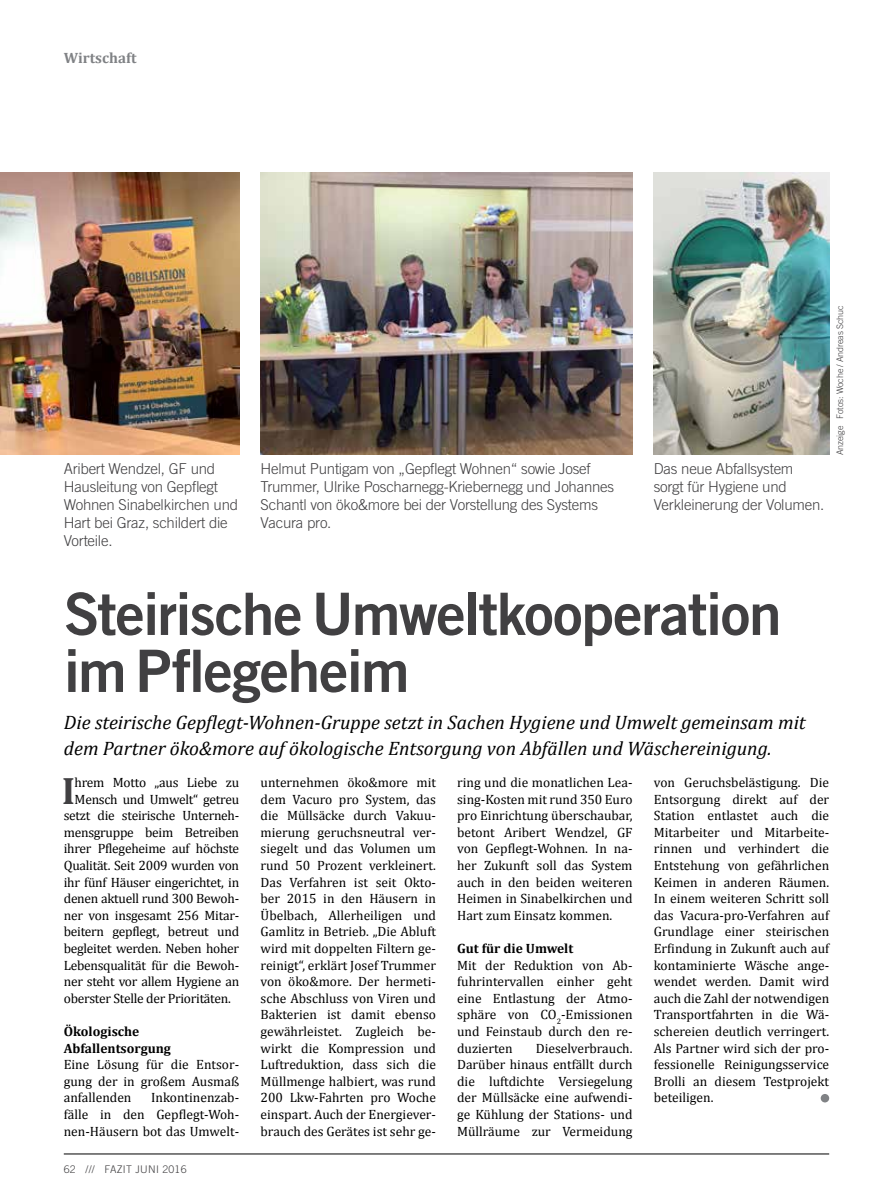
<style>
.page{position:relative;width:893px;height:1191px;background:#fff}
.page>*{position:absolute;margin:0;border:0;box-sizing:border-box;transform-origin:0 0}
.t1{font:58.5px/57px "Trade Gothic LT Std Bd 2";letter-spacing:-.025em;color:#414042}
.t2{font:700 38.4px "Cambria";color:#414042}
.t3{font:italic 19.5px/25.5px "Cambria";color:#000}
.t4{font:300 15px/18px "Trade Gothic LT Std";letter-spacing:-.015em;color:#414042}
.t5{font:700 15px "Cambria";color:#808285}
.t6{font:13.5px/16.6px "Cambria";letter-spacing:-.02em;color:#000;text-align:justify}
.t7{font:700 13.5px/16.6px "Cambria";color:#000}
.t8{font:300 10.5px "Trade Gothic LT Std";letter-spacing:.025em;color:#414042}
.t9{font:300 9px "Trade Gothic LT Std";letter-spacing:-.015em;color:#414042}
</style>
<div class="page">
<hr style="left:64px;top:1153px;width:765px;height:1px;background:#000">
<div style="left:821px;top:1094px;width:8px;height:8px;background:#808285;border-radius:50%"></div>
<img style="left:261px;top:173px;width:371px;height:282px">
<img style="left:0;top:173px;width:239px;height:282px">
<img style="left:654px;top:173px;width:175px;height:282px">
<p class="t5" style="left:64px;top:47px;width:74px">Wirtschaft</p>
<p class="t4" style="left:64px;top:460px;width:176px">Aribert Wendzel, GF und<br>Hausleitung von Gepflegt<br>Wohnen Sinabelkirchen und<br>Hart bei Graz, schildert die<br>Vorteile.</p>
<p class="t4" style="left:654px;top:460px;width:172px">Das neue Abfallsystem sorgt für Hygiene und<br>Verkleinerung der Volumen.</p>
<p class="t4" style="left:261px;top:460px;width:355px">Helmut Puntigam von „Gepflegt Wohnen“ sowie Josef Trummer, Ulrike Poscharnegg-Kriebernegg und Johannes Schantl von öko&amp;more bei der Vorstellung des Systems Vacura pro.</p>
<p class="t9" style="left:834px;top:455px;width:151px;rotate:-90deg">Anzeige Fotos: Woche / Andreas Schuc</p>
<h1 class="t1" style="left:64px;top:584px;width:719px">Steirische Umweltkooperation im Pflegeheim</h1>
<h3 class="t3" style="left:64px;top:709px;width:743px">Die steirische Gepflegt-Wohnen-Gruppe setzt in Sachen Hygiene und Umwelt gemeinsam mit dem Partner öko&amp;more auf ökologische Entsorgung von Abfällen und Wäschereinigung.</h3>
<h2 class="t2" style="left:62px;top:763px;width:15px">I</h2>
<p class="t6" style="left:75px;top:774px;width:166px">hrem Motto „aus Liebe zu</p>
<p class="t6" style="left:75px;top:790px;width:166px">Mensch und Umwelt“ getreu</p>
<p class="t6" style="left:64px;top:807px;width:177px">setzt die steirische Unterneh-</p>
<p class="t6" style="left:64px;top:824px;width:177px">mensgruppe beim Betreiben</p>
<p class="t6" style="left:64px;top:840px;width:177px">ihrer Pflegeheime auf höchste</p>
<p class="t6" style="left:64px;top:857px;width:177px">Qualität. Seit 2009 wurden von</p>
<p class="t6" style="left:64px;top:873px;width:177px">ihr fünf Häuser eingerichtet, in</p>
<p class="t6" style="left:64px;top:890px;width:177px">denen aktuell rund 300 Bewoh-</p>
<p class="t6" style="left:64px;top:906px;width:177px">ner von insgesamt 256 Mitar-</p>
<p class="t6" style="left:64px;top:923px;width:177px">beitern gepflegt, betreut und</p>
<p class="t6" style="left:64px;top:940px;width:177px">begleitet werden. Neben hoher</p>
<p class="t6" style="left:64px;top:956px;width:177px">Lebensqualität für die Bewoh-</p>
<p class="t6" style="left:64px;top:973px;width:177px">ner steht vor allem Hygiene an</p>
<p class="t6" style="left:64px;top:989px;width:169px">oberster Stelle der Prioritäten.</p>
<p class="t7" style="left:64px;top:1022px;width:109px">Ökologische<br>Abfallentsorgung</p>
<p class="t6" style="left:64px;top:1056px;width:177px">Eine Lösung für die Entsor&shy;gung der in großem Ausmaß anfallenden</p>
<p class="t6" style="left:64px;top:1089px;width:177px;text-indent:87px">Inkontinenzab&shy;fälle in den Gepflegt-Woh&shy;nen-Häusern bot das Umwelt-</p>
<p class="t8" style="left:64px;top:1163px;width:124px">62 /// FAZIT JUNI 2016</p>
<p class="t6" style="left:261px;top:774px;width:177px">unternehmen öko&amp;more mit dem Vacuro pro System, das die Müllsäcke durch Vakuu&shy;mierung geruchsneutral ver&shy;siegelt und das Volumen um rund 50 Prozent verkleinert.<br>Das Verfahren ist seit Okto&shy;ber 2015 in den Häusern in Übelbach, Allerheiligen und Gamlitz in Betrieb. „Die Abluft wird mit doppelten Filtern ge&shy;reinigt“, erklärt Josef Trummer von öko&amp;more. Der hermeti&shy;sche Abschluss von Viren und Bakterien ist damit ebenso gewährleistet. Zugleich be&shy;wirkt die Kompression und Luftreduktion, dass sich die Müllmenge halbiert, was rund 200 Lkw-Fahrten pro Woche einspart. Auch der Energiever&shy;brauch des Gerätes ist sehr ge-</p>
<p class="t6" style="left:457px;top:774px;width:177px">ring und die monatlichen Lea&shy;sing-Kosten mit rund 350 Euro pro Einrichtung überschaubar, betont Aribert Wendzel, GF von Gepflegt-Wohnen. In na&shy;her Zukunft soll das System auch in den beiden weiteren Heimen in Sinabelkirchen und Hart zum Einsatz kommen.</p>
<p class="t7" style="left:457px;top:939px;width:118px">Gut für die Umwelt</p>
<p class="t6" style="left:457px;top:956px;width:177px">Mit der Reduktion von Ab&shy;fuhrintervallen einher geht eine Entlastung der Atmo&shy;sphäre von CO<sub>2</sub>-Emissionen und Feinstaub durch den re&shy;duzierten</p>
<p class="t6" style="left:457px;top:1039px;width:177px;text-indent:79px">Dieselverbrauch.<br>Darüber hinaus entfällt durch die luftdichte Versiegelung der Müllsäcke eine aufwendi&shy;ge Kühlung der Stations- und Müllräume zur Vermeidung</p>
<p class="t6" style="left:654px;top:774px;width:177px">von Geruchsbelästigung. Die Entsorgung direkt auf der Station entlastet auch die Mitarbeiter und Mitarbeite&shy;rinnen und verhindert die Entstehung von gefährlichen Keimen in anderen Räumen.<br>In einem weiteren Schritt soll das Vacura-pro-Verfahren auf Grundlage einer steirischen Erfindung in Zukunft auch auf kontaminierte Wäsche ange&shy;wendet werden. Damit wird auch die Zahl der notwendigen Transportfahrten in die Wä&shy;schereien deutlich verringert.<br>Als Partner wird sich der pro&shy;fessionelle Reinigungsservice Brolli an diesem Testprojekt beteiligen.</p>
</div>
